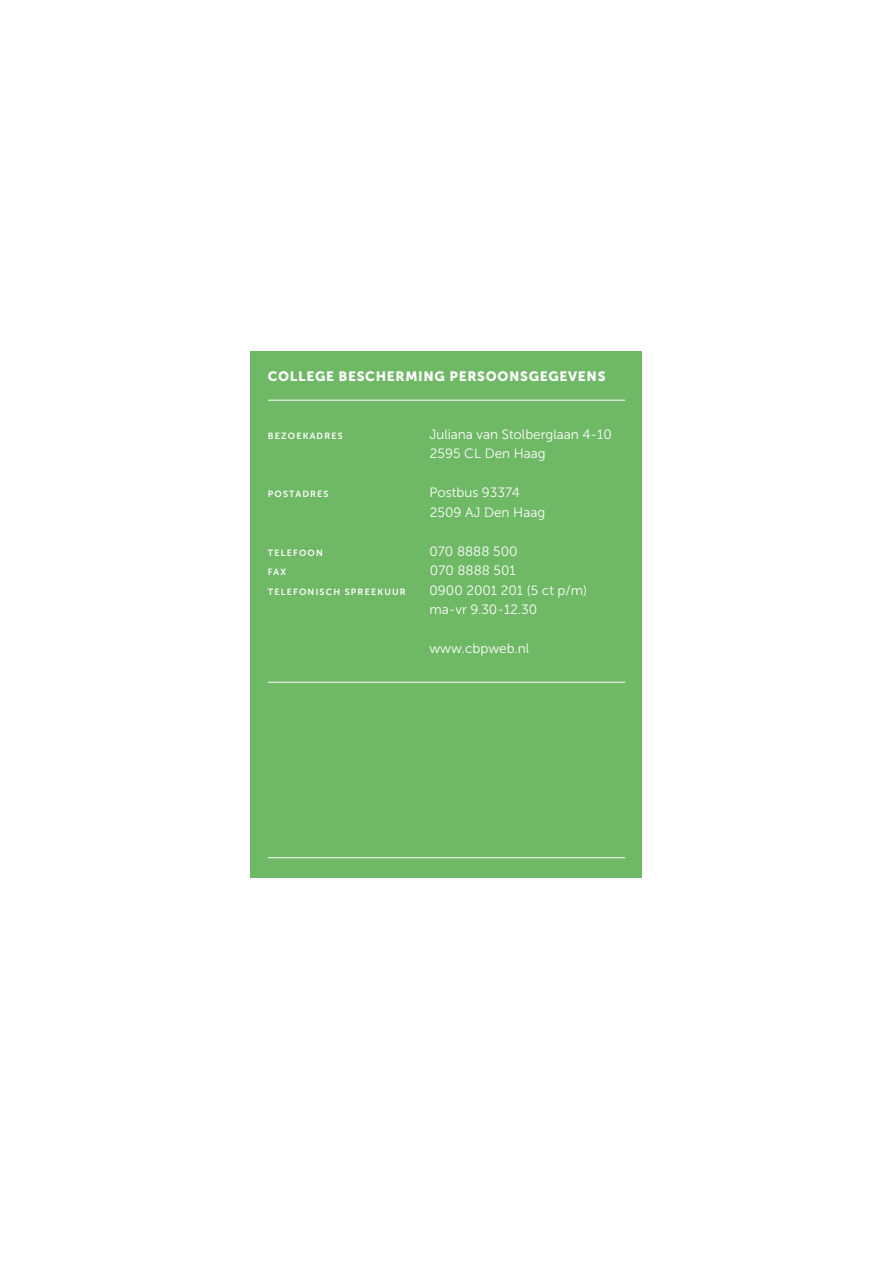
<style>
.page{position:relative;width:893px;height:1263px;background:#fff}
.page>*{position:absolute;margin:0;border:0;box-sizing:border-box;transform-origin:0 0}
.subkop_2{font:13.5px "Museo Sans 300";color:#fff}
.t1{font:13.5px "Museo Sans 900";letter-spacing:.05em;color:#fff}
.subkop_2-2{font:9px "Museo Sans 700";letter-spacing:.13em;color:#fff}
</style>
<div class="page">
<div style="left:251px;top:351px;width:391px;height:527px;background:#6fb865"></div>
<hr style="left:268px;top:682px;width:357px;height:1px;background:#fff">
<hr style="left:268px;top:857px;width:357px;height:1px;background:#fff">
<hr style="left:268px;top:400px;width:357px;height:1px;background:#fff">
<p class="t1" style="left:268px;top:368px;width:339px">COLLEGE BESCHERMING PERSOONSGEGEVENS</p>
<p class="subkop_2-2" style="left:268px;top:431px;width:76px">BEZOEKADRES</p>
<p class="subkop_2" style="left:429px;top:427px;width:184px">Juliana van Stolberglaan 4-10</p>
<p class="subkop_2" style="left:430px;top:446px;width:117px">2595 CL Den Haag</p>
<p class="subkop_2-2" style="left:268px;top:489px;width:62px">POSTADRES</p>
<p class="subkop_2" style="left:429px;top:485px;width:92px">Postbus 93374</p>
<p class="subkop_2" style="left:430px;top:505px;width:117px">2509 AJ Den Haag</p>
<p class="subkop_2-2" style="left:268px;top:548px;width:57px">TELEFOON</p>
<p class="subkop_2" style="left:429px;top:544px;width:90px">070 8888 500</p>
<p class="subkop_2-2" style="left:268px;top:567px;width:20px">FAX</p>
<p class="subkop_2" style="left:430px;top:563px;width:87px">070 8888 501</p>
<p class="subkop_2-2" style="left:268px;top:587px;width:139px">TELEFONISCH SPREEKUUR</p>
<p class="subkop_2" style="left:429px;top:583px;width:159px">0900 2001 201 (5 ct p/m)</p>
<p class="subkop_2" style="left:429px;top:602px;width:109px">ma-vr 9.30-12.30</p>
<p class="subkop_2" style="left:429px;top:641px;width:101px">www.cbpweb.nl</p>
</div>
